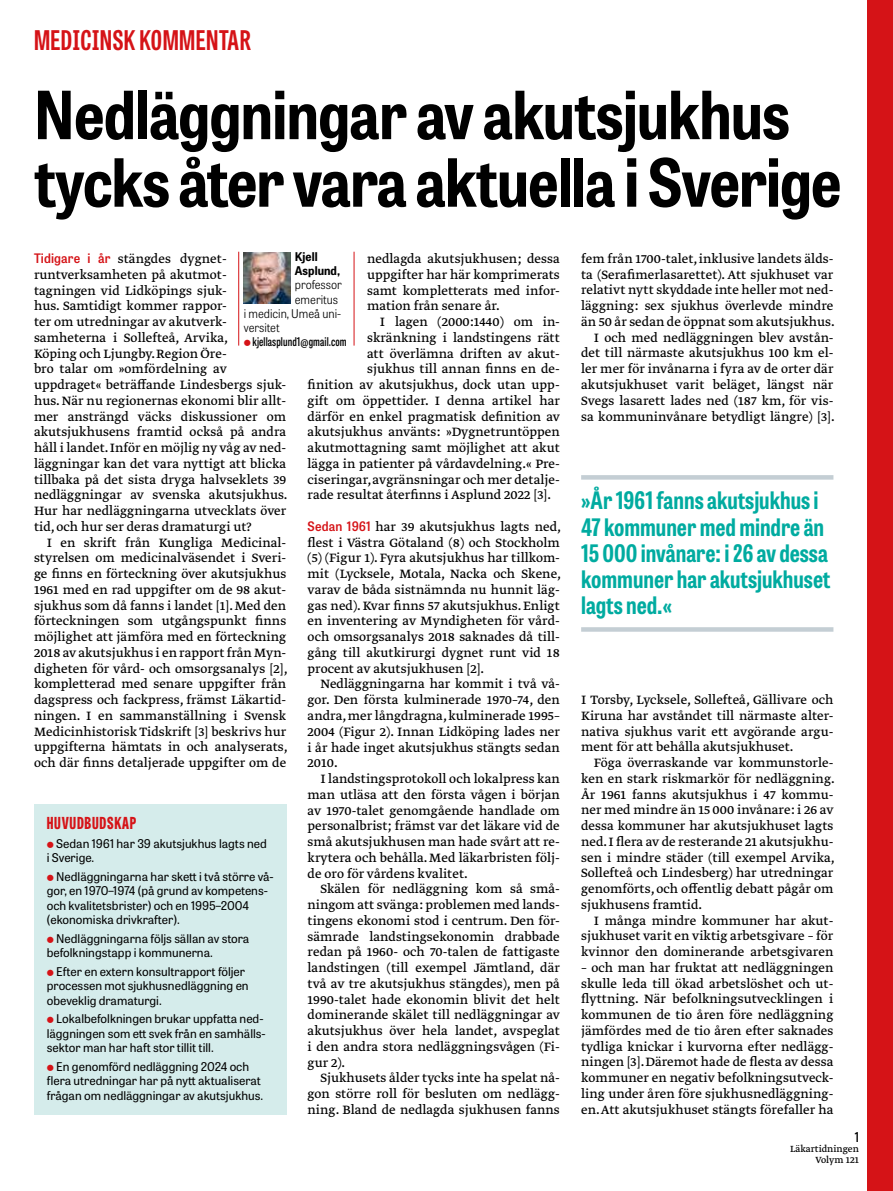
<style>
.page{position:relative;width:893px;height:1191px;background:#fff}
.page>*{position:absolute;margin:0;border:0;box-sizing:border-box;transform-origin:0 0}
.t1{font:700 semi-condensed 66px/67.5px "Tablet Gothic";letter-spacing:-.015em;color:#000}
.t2{font:700 27px "Tablet Gothic Compressed";letter-spacing:.02em;color:#d51317}
.t3{font:700 24px/26.2px "Tablet Gothic Condensed";color:#00aba0}
.t4{font:800 16.5px "Tablet Gothic Compressed";letter-spacing:.045em;color:#d51317}
.t5{font:14.25px/15.8px "Greta Text Pro Regular Min";color:#000;text-align:justify}
.t6{font:600 13.5px "Tablet Gothic Condensed";color:#000}
.t7{font:12px/14.4px "Tablet Gothic";color:#000}
.t8{font:300 12px "Tablet Gothic Narrow";color:#000}
.t9{font:600 12px "Tablet Gothic Compressed";letter-spacing:.01em;color:#000}
.t10{font:700 12px/14.2px "Tablet Gothic Narrow";letter-spacing:.005em;color:#000}
.t11{font:10.5px/10.5px "Greta Text Pro";color:#000;text-align:right}
.s1{font-family:"Tablet Gothic Narrow";font-weight:600;font-size:13.05px;color:#d51317}
</style>
<div class="page">
<div style="left:867px;top:0;width:26px;height:1191px;background:#d51317"></div>
<div style="left:34px;top:804px;width:252px;height:310px;background:#d5eceb"></div>
<hr style="left:238px;top:252px;width:1px;height:93px;background:#d51317">
<hr style="left:354px;top:252px;width:1px;height:93px;background:#d51317">
<img style="left:244px;top:252px;width:47px;height:51px">
<hr style="left:581px;top:475px;width:252px;height:4px;background:#c4ced4">
<hr style="left:581px;top:627px;width:252px;height:4px;background:#c4ced4">
<h2 class="t2" style="left:34px;top:22px;width:218px">MEDICINSK KOMMENTAR</h2>
<h1 class="t1" style="left:34px;top:79px;width:809px">Nedläggningar av akutsjukhus tycks åter vara aktuella i Sverige</h1>
<p class="t10" style="left:295px;top:249px;width:47px">Kjell<br>Asplund,</p>
<p class="t8" style="left:295px;top:277px;width:49px">professor</p>
<p class="t8" style="left:295px;top:291px;width:45px">emeritus</p>
<p class="t8" style="left:244px;top:305px;width:99px">i medicin, Umeå uni-</p>
<p class="t8" style="left:244px;top:319px;width:37px">versitet</p>
<p class="t9" style="left:253px;top:333px;width:96px">kjellasplund1@gmail.com</p>
<p class="t5" style="left:581px;top:251px;width:255px;text-align:right">fem från 1700-talet, inklusive landets älds&shy;ta (Serafimerlasarettet). Att sjukhuset var relativt nytt skyddade inte heller mot ned&shy;läggning: sex sjukhus överlevde mindre än 50 år sedan de öppnat som akutsjukhus.<br>I och med nedläggningen blev avstån&shy;det till närmaste akutsjukhus 100 km el&shy;ler mer för invånarna i fyra av de orter där akutsjukhuset varit beläget, längst när Svegs lasarett lades ned (187 km, för vis&shy;sa kommuninvånare betydligt längre) [3].</p>
<p class="t5" style="left:367px;top:251px;width:194px">nedlagda akutsjukhusen; dessa uppgifter har här komprimerats samt kompletterats med infor&shy;mation från senare år.</p>
<p class="t5" style="left:380px;top:314px;width:182px">I lagen (2000:1440) om in-</p>
<p class="t5" style="left:367px;top:330px;width:194px">skränkning i landstingens rätt</p>
<p class="t5" style="left:367px;top:346px;width:194px">att överlämna driften av akut-</p>
<p class="t5" style="left:367px;top:361px;width:194px">sjukhus till annan finns en de-</p>
<p class="t5" style="left:308px;top:377px;width:254px">finition av akutsjukhus, dock utan upp-</p>
<p class="t5" style="left:308px;top:393px;width:254px">gift om öppettider. I denna artikel har</p>
<p class="t5" style="left:308px;top:409px;width:254px">därför en enkel pragmatisk definition av</p>
<p class="t5" style="left:308px;top:424px;width:254px">akutsjukhus använts: »Dygnetruntöppen</p>
<p class="t5" style="left:308px;top:440px;width:254px">akutmottagning samt möjlighet att akut</p>
<p class="t5" style="left:308px;top:456px;width:254px">lägga in patienter på vårdavdelning.« Pre-</p>
<p class="t5" style="left:308px;top:472px;width:254px">ciseringar, avgränsningar och mer detalje-</p>
<p class="t5" style="left:308px;top:487px;width:245px">rade resultat återfinns i Asplund 2022 [3].</p>
<p class="t5" style="left:308px;top:519px;width:255px;text-align:left"><span class="s1">Sedan 1961</span> har 39 akutsjukhus lagts ned, flest i Västra Götaland (8) och Stockholm (5) (Figur 1). Fyra akutsjukhus har tillkom&shy;mit (Lycksele, Motala, Nacka och Skene, varav de båda sistnämnda nu hunnit läg&shy;gas ned). Kvar finns 57 akutsjukhus. Enligt en inventering av Myndigheten för vård&shy;och omsorgsanalys 2018 saknades då till&shy;gång till akutkirurgi dygnet runt vid 18 procent av akutsjukhusen [2].</p>
<p class="t5" style="left:308px;top:677px;width:254px;text-indent:13px">Nedläggningarna har kommit i två vå&shy;gor. Den första kulminerade 1970–74, den andra, mer långdragna, kulminerade 1995– 2004 (Figur 2). Innan Lidköping lades ner i år hade inget akutsjukhus stängts sedan 2010.</p>
<p class="t5" style="left:308px;top:771px;width:254px;text-indent:13px">I landstingsprotokoll och lokalpress kan man utläsa att den första vågen i början av 1970-talet genomgående handlade om personalbrist; främst var det läkare vid de små akutsjukhusen man hade svårt att re&shy;krytera och behålla. Med läkarbristen följ&shy;de oro för vårdens kvalitet.</p>
<p class="t5" style="left:308px;top:881px;width:254px;text-indent:13px">Skälen för nedläggning kom så små&shy;ningom att svänga: problemen med lands&shy;tingens ekonomi stod i centrum. Den för&shy;sämrade landstingsekonomin drabbade redan på 1960- och 70-talen de fattigaste landstingen (till exempel Jämtland, där två av tre akutsjukhus stängdes), men på 1990-talet hade ekonomin blivit det helt dominerande skälet till nedläggningar av akutsjukhus över hela landet, avspeglat i den andra stora nedläggningsvågen (Fi&shy;gur 2).</p>
<p class="t5" style="left:308px;top:1070px;width:254px;text-indent:13px">Sjukhusets ålder tycks inte ha spelat nå&shy;gon större roll för besluten om nedlägg&shy;ning. Bland de nedlagda sjukhusen fanns</p>
<p class="t5" style="left:34px;top:251px;width:255px;text-align:left"><span class="s1">Tidigare i år</span> stängdes dygnet&shy;runtverksamheten på akutmot&shy;tagningen vid Lidköpings sjuk-<br>hus. Samtidigt kommer rappor-<br>ter om utredningar av akutverk&shy;samheterna i Sollefteå, Arvika,<br>Köping och Ljungby. Region Öre-<br>bro talar om »omfördelning av uppdraget« beträffande Lindesbergs sjuk&shy;hus. När nu regionernas ekonomi blir allt&shy;mer ansträngd väcks diskussioner om akutsjukhusens framtid också på andra håll i landet. Inför en möjlig ny våg av ned&shy;läggningar kan det vara nyttigt att blicka tillbaka på det sista dryga halvseklets 39 nedläggningar av svenska akutsjukhus.<br>Hur har nedläggningarna utvecklats över tid, och hur ser deras dramaturgi ut?</p>
<p class="t5" style="left:34px;top:535px;width:255px;text-indent:13px">I en skrift från Kungliga Medicinal&shy;styrelsen om medicinalväsendet i Sveri&shy;ge finns en förteckning över akutsjukhus 1961 med en rad uppgifter om de 98 akut&shy;sjukhus som då fanns i landet [1]. Med den förteckningen som utgångspunkt finns möjlighet att jämföra med en förteckning 2018 av akutsjukhus i en rapport från Myn&shy;digheten för vård- och omsorgsanalys [2], kompletterad med senare uppgifter från dagspress och fackpress, främst Läkartid&shy;ningen. I en sammanställning i Svensk Medicinhistorisk Tidskrift [3] beskrivs hur uppgifterna hämtats in och analyserats, och där finns detaljerade uppgifter om de</p>
<h3 class="t3" style="left:581px;top:487px;width:251px">»År 1961 fanns akutsjukhus i<br>47 kommuner med mindre än<br>15 000 invånare: i 26 av dessa kommuner har akutsjukhuset lagts ned.«</h3>
<p class="t5" style="left:581px;top:692px;width:254px">I Torsby, Lycksele, Sollefteå, Gällivare och Kiruna har avståndet till närmaste alter&shy;nativa sjukhus varit ett avgörande argu&shy;ment för att behålla akutsjukhuset.</p>
<p class="t5" style="left:581px;top:755px;width:255px;text-indent:13px">Föga överraskande var kommunstorle&shy;ken en stark riskmarkör för nedläggning.<br>År 1961 fanns akutsjukhus i 47 kommu&shy;ner med mindre än 15 000 invånare: i 26 av dessa kommuner har akutsjukhuset lagts ned. I flera av de resterande 21 akutsjukhu&shy;sen i mindre städer (till exempel Arvika, Sollefteå och Lindesberg) har utredningar genomförts, och offentlig debatt pågår om sjukhusens framtid.</p>
<p class="t5" style="left:581px;top:913px;width:254px;text-indent:13px">I många mindre kommuner har akut&shy;sjukhuset varit en viktig arbetsgivare – för kvinnor den dominerande arbetsgivaren</p>
<p class="t5" style="left:581px;top:960px;width:254px">– och man har fruktat att nedläggningen skulle leda till ökad arbetslöshet och ut&shy;flyttning. När befolkningsutvecklingen i kommunen de tio åren före nedläggning jämfördes med de tio åren efter saknades tydliga knickar i kurvorna efter nedlägg&shy;ningen [3]. Däremot hade de flesta av dessa kommuner en negativ befolkningsutveck&shy;ling under åren före sjukhusnedläggning&shy;en. Att akutsjukhuset stängts förefaller ha</p>
<p class="t4" style="left:47px;top:811px;width:91px">HUVUDBUDSKAP</p>
<p class="t7" style="left:47px;top:835px;width:222px;text-indent:9px">Sedan 1961 har 39 akutsjukhus lagts ned i Sverige.</p>
<p class="t7" style="left:47px;top:868px;width:228px;text-indent:9px">Nedläggningarna har skett i två större vå&shy;gor, en 1970–1974 (på grund av kompetens&shy;och kvalitetsbrister) och en 1995–2004 (ekonomiska drivkrafter).</p>
<p class="t7" style="left:47px;top:930px;width:204px;text-indent:9px">Nedläggningarna följs sällan av stora befolkningstapp i kommunerna.</p>
<p class="t7" style="left:47px;top:963px;width:203px;text-indent:9px">Efter en extern konsultrapport följer processen mot sjukhusnedläggning en obeveklig dramaturgi.</p>
<p class="t7" style="left:47px;top:1011px;width:220px;text-indent:9px">Lokalbefolkningen brukar uppfatta ned&shy;läggningen som ett svek från en samhälls&shy;sektor man har haft stor tillit till.</p>
<p class="t7" style="left:47px;top:1058px;width:218px;text-align:center">En genomförd nedläggning 2024 och flera utredningar har på nytt aktualiserat frågan om nedläggningar av akutsjukhus.</p>
<p class="t6" style="left:855px;top:1127px;width:6px">1</p>
<p class="t11" style="left:790px;top:1144px;width:70px">Läkartidningen<br>Volym 121</p>
</div>
